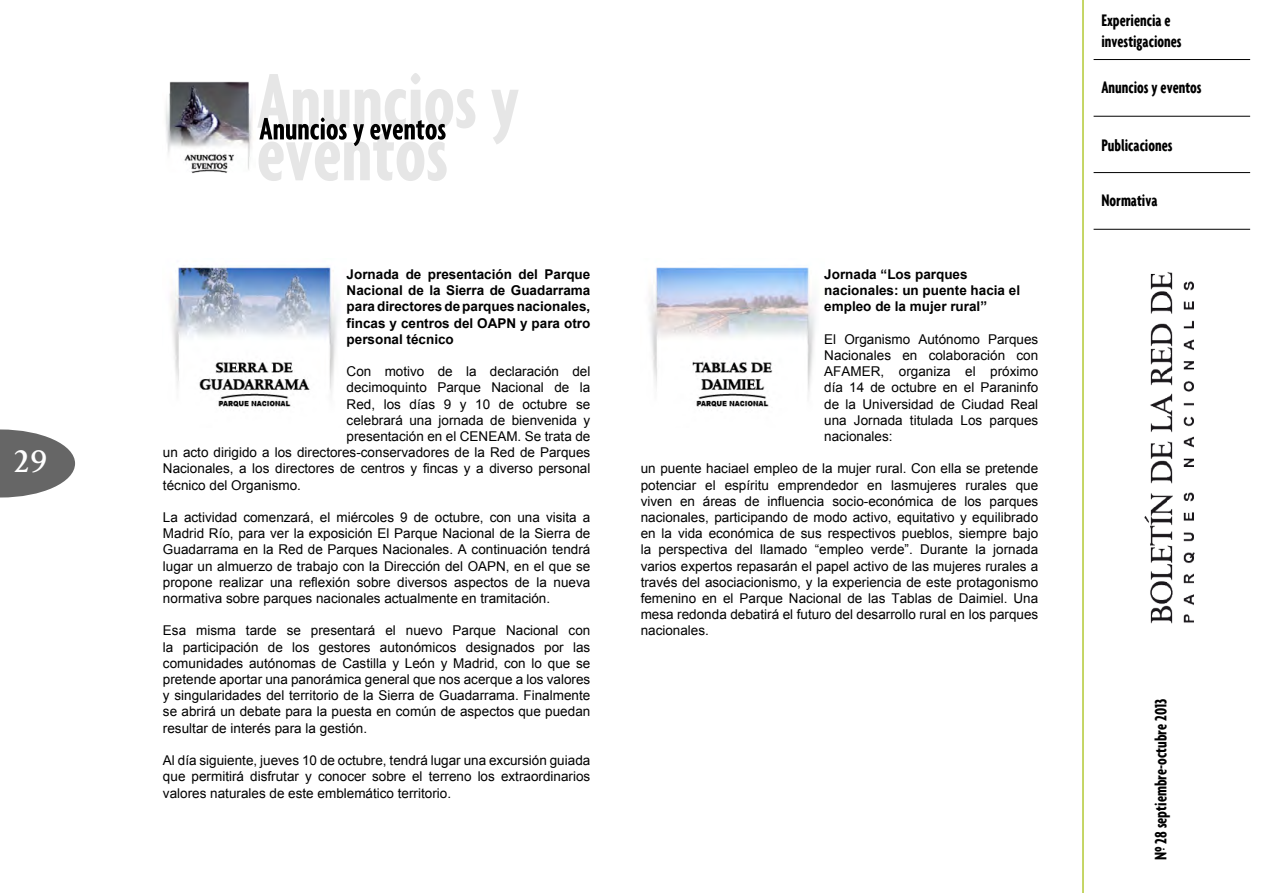
<style>
.page{position:relative;width:1263px;height:893px;background:#fff}
.page>*{position:absolute;margin:0;border:0;box-sizing:border-box;transform-origin:0 0}
.t1{font:30px "Palermo";color:#fff}
.t2{font:700 extra-condensed 18px/21.6px "Agenda";color:#000}
.t3{font:13.5px/16.2px "Arial";color:#000;text-align:justify}
.t4{font:700 13.5px/16.2px "Arial";color:#000;text-align:justify}
</style>
<div class="page">
<svg style="left:0;top:429px;width:75px;height:68px"></svg>
<img style="left:1126px;top:115px;width:83px;height:509px">
<hr style="left:1082px;top:0;width:2px;height:893px;background:#b3c935">
<hr style="left:1093px;top:59px;width:157px;height:1px;background:#000">
<hr style="left:1093px;top:172px;width:157px;height:1px;background:#000">
<hr style="left:1093px;top:116px;width:157px;height:1px;background:#000">
<hr style="left:1093px;top:229px;width:157px;height:1px;background:#000">
<img style="left:171px;top:266px;width:166px;height:141px">
<img style="left:649px;top:267px;width:167px;height:140px">
<svg style="left:257px;top:73px;width:262px;height:108px"></svg>
<img style="left:165px;top:81px;width:88px;height:92px">
<h1 class="t1" style="left:13px;top:444px;width:36px">29</h1>
<p class="t4" style="left:347px;top:267px;width:245px">Jornada de presentación del Parque Nacional de la Sierra de Guadarrama para directores de parques nacionales, fincas y centros del OAPN y para otro personal técnico</p>
<p class="t3" style="left:347px;top:364px;width:245px">Con motivo de la declaración del</p>
<p class="t3" style="left:347px;top:380px;width:245px">decimoquinto Parque Nacional de la</p>
<p class="t3" style="left:347px;top:396px;width:245px">Red, los días 9 y 10 de octubre se</p>
<p class="t3" style="left:347px;top:412px;width:245px">celebrará una jornada de bienvenida y</p>
<p class="t3" style="left:347px;top:428px;width:245px">presentación en el CENEAM. Se trata de</p>
<p class="t3" style="left:163px;top:445px;width:429px">un acto dirigido a los directores-conservadores de la Red de Parques</p>
<p class="t3" style="left:163px;top:461px;width:429px">Nacionales, a los directores de centros y fincas y a diverso personal</p>
<p class="t3" style="left:163px;top:477px;width:140px">técnico del Organismo.</p>
<p class="t3" style="left:163px;top:509px;width:429px">La actividad comenzará, el miércoles 9 de octubre, con una visita a Madrid Río, para ver la exposición El Parque Nacional de la Sierra de Guadarrama en la Red de Parques Nacionales. A continuación tendrá lugar un almuerzo de trabajo con la Dirección del OAPN, en el que se propone realizar una reflexión sobre diversos aspectos de la nueva normativa sobre parques nacionales actualmente en tramitación.</p>
<p class="t3" style="left:163px;top:623px;width:429px">Esa misma tarde se presentará el nuevo Parque Nacional con la participación de los gestores autonómicos designados por las comunidades autónomas de Castilla y León y Madrid, con lo que se pretende aportar una panorámica general que nos acerque a los valores y singularidades del territorio de la Sierra de Guadarrama. Finalmente se abrirá un debate para la puesta en común de aspectos que puedan resultar de interés para la gestión.</p>
<p class="t3" style="left:163px;top:752px;width:429px">Al día siguiente, jueves 10 de octubre, tendrá lugar una excursión guiada que permitirá disfrutar y conocer sobre el terreno los extraordinarios valores naturales de este emblemático territorio.</p>
<p class="t4" style="left:824px;top:267px;width:197px;text-align:left">Jornada “Los parques nacionales: un puente hacia el empleo de la mujer rural”</p>
<p class="t3" style="left:824px;top:331px;width:215px">El Organismo Autónomo Parques Nacionales en colaboración con AFAMER, organiza el próximo día 14 de octubre en el Paraninfo de la Universidad de Ciudad Real una Jornada titulada Los parques nacionales:</p>
<p class="t3" style="left:641px;top:461px;width:399px">un puente haciael empleo de la mujer rural. Con ella se pretende potenciar el espíritu emprendedor en lasmujeres rurales que viven en áreas de influencia socio-económica de los parques nacionales, participando de modo activo, equitativo y equilibrado en la vida económica de sus respectivos pueblos, siempre bajo la perspectiva del llamado “empleo verde”. Durante la jornada varios expertos repasarán el papel activo de las mujeres rurales a través del asociacionismo, y la experiencia de este protagonismo femenino en el Parque Nacional de las Tablas de Daimiel. Una mesa redonda debatirá el futuro del desarrollo rural en los parques nacionales.</p>
<h2 class="t2" style="left:1101px;top:9px;width:82px">Experiencia e investigaciones</h2>
<h2 class="t2" style="left:1101px;top:76px;width:102px">Anuncios y eventos</h2>
<h2 class="t2" style="left:1101px;top:134px;width:73px">Publicaciones</h2>
<h2 class="t2" style="left:1101px;top:189px;width:58px">Normativa</h2>
<h2 class="t2" style="left:1149px;top:860px;width:163px;rotate:-90deg">Nº 28 septiembre-octubre 2013</h2>
</div>
